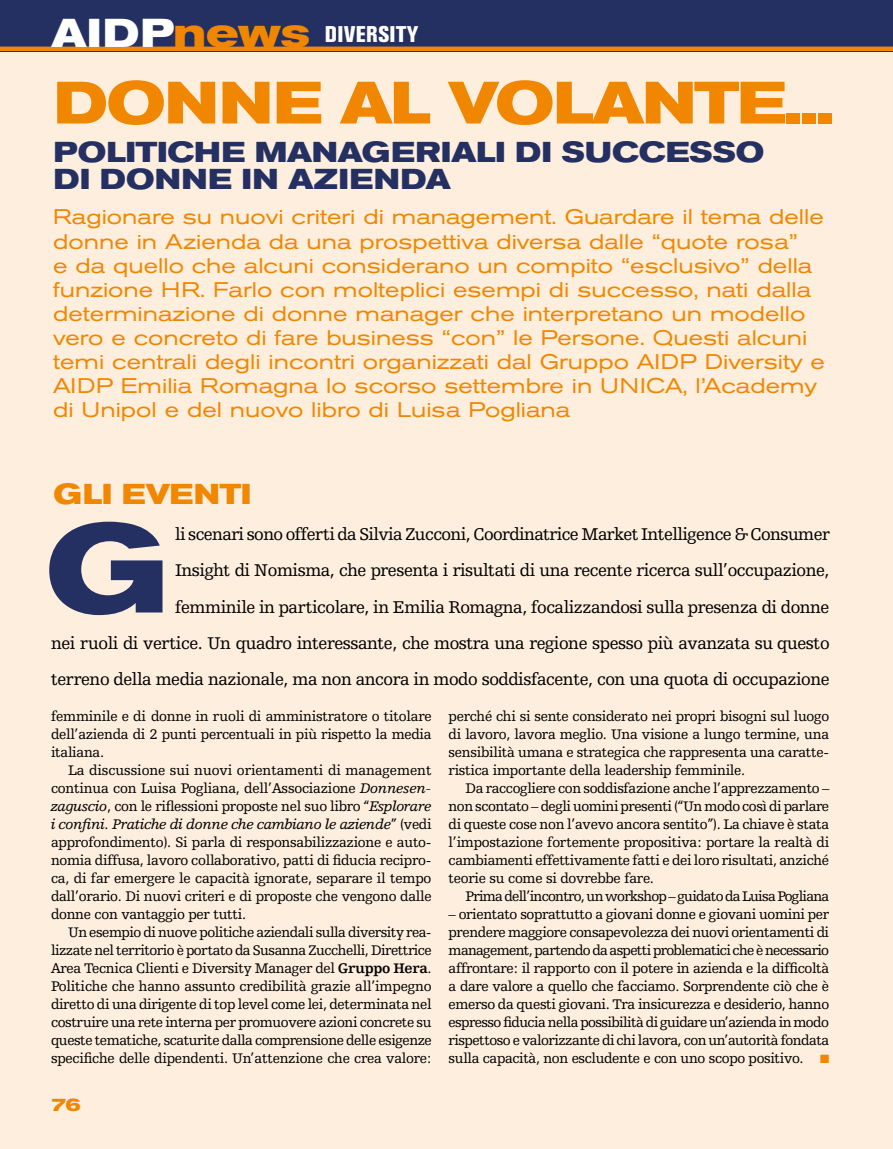
<style>
.page{position:relative;width:893px;height:1149px;background:#fff}
.page>*{position:absolute;margin:0;border:0;box-sizing:border-box;transform-origin:0 0}
.t1{font:700 expanded 123px "Akzidenz Grotesk BE";color:#242f62}
.t2{font:700 expanded 59.1px "Akzidenz Grotesk BE";letter-spacing:-.04em;color:#f18700}
.t3{font:700 expanded 28.5px/27px "Akzidenz Grotesk BE";color:#242f62}
.t4{font:700 expanded 28.5px "Akzidenz Grotesk BE";letter-spacing:-.02em;color:#f18700}
.t5{font:800 condensed 22.5px "Akzidenz Grotesk BE";letter-spacing:.02em;color:#fff}
.t6{font:expanded 21px/24px "Akzidenz Grotesk BE";color:#f18700}
.t7{font:18px/36px "Humanist Slabserif 712 BT";letter-spacing:-.025em;color:#000;text-align:right}
.t8{font:700 expanded 18px "Akzidenz Grotesk BE";color:#f18700}
.t9{font:14.7px/18px "Humanist Slabserif 712 BT";letter-spacing:-.02em;color:#000;text-align:justify}
.t10{font:14.7px "Humanist Slabserif 712 BT";letter-spacing:-.05em;color:#000}
.s1{font-weight:700;font-stretch:expanded;font-size:39.9px}
.s2{font-weight:700;font-stretch:expanded;font-size:39.9px;color:#f18700}
.s3{font-style:italic}
.s4{font-weight:700}
.s5{color:#f18700}
</style>
<div class="page">
<div style="left:0;top:0;width:893px;height:1148px;background:#feeede"></div>
<div style="left:0;top:0;width:893px;height:51px;background:#242f62"></div>
<hr style="left:0;top:47px;width:893px;height:4px;background:#f18700">
<h3 class="t5" style="left:51px;top:21px;width:369px"><span class="s1">AIDP</span><span class="s2">news</span> DIVERSITY</h3>
<h2 class="t2" style="left:54px;top:69px;width:783px">DONNE AL VOLANTE...</h2>
<h3 class="t3" style="left:54px;top:139px;width:712px">POLITICHE MANAGERIALI DI SUCCESSO<br>DI DONNE IN AZIENDA</h3>
<p class="t6" style="left:53px;top:205px;width:773px">Ragionare su nuovi criteri di management. Guardare il tema delle donne in Azienda da una prospettiva diversa dalle “quote rosa”<br>e da quello che alcuni considerano un compito “esclusivo” della funzione HR. Farlo con molteplici esempi di successo, nati dalla determinazione di donne manager che interpretano un modello vero e concreto di fare business “con” le Persone. Questi alcuni temi centrali degli incontri organizzati dal Gruppo AIDP Diversity e AIDP Emilia Romagna lo scorso settembre in UNICA, l’Academy di Unipol e del nuovo libro di Luisa Pogliana</p>
<h3 class="t4" style="left:54px;top:477px;width:199px">GLI EVENTI</h3>
<h1 class="t1" style="left:46px;top:498px;width:124px">G</h1>
<p class="t7" style="left:51px;top:516px;width:780px">li scenari sono offerti da Silvia Zucconi, Coordinatrice Market Intelligence &amp; Consumer<br>Insight di Nomisma, che presenta i risultati di una recente ricerca sull’occupazione,<br>femminile in particolare, in Emilia Romagna, focalizzandosi sulla presenza di donne<br>nei ruoli di vertice. Un quadro interessante, che mostra una regione spesso più avanzata su questo terreno della media nazionale, ma non ancora in modo soddisfacente, con una quota di occupazione</p>
<p class="t9" style="left:51px;top:706px;width:382px">femminile e di donne in ruoli di amministratore o titolare dell’azienda di 2 punti percentuali in più rispetto la media italiana.</p>
<p class="t9" style="left:51px;top:760px;width:382px;text-indent:17px">La discussione sui nuovi orientamenti di management continua con Luisa Pogliana, dell’Associazione <span class="s3">Donnesen&shy;zaguscio</span>, con le riflessioni proposte nel suo libro “<span class="s3">Esplorare i confini. Pratiche di donne che cambiano le aziende</span>” (vedi approfondimento). Si parla di responsabilizzazione e auto&shy;nomia diffusa, lavoro collaborativo, patti di fiducia recipro&shy;ca, di far emergere le capacità ignorate, separare il tempo dall’orario. Di nuovi criteri e di proposte che vengono dalle donne con vantaggio per tutti.</p>
<p class="t9" style="left:51px;top:922px;width:382px;text-indent:17px">Un esempio di nuove politiche aziendali sulla diversity rea&shy;lizzate nel territorio è portato da Susanna Zucchelli, Direttrice Area Tecnica Clienti e Diversity Manager del <span class="s4">Gruppo Hera</span>.<br>Politiche che hanno assunto credibilità grazie all’impegno diretto di una dirigente di top level come lei, determinata nel costruire una rete interna per promuovere azioni concrete su queste tematiche, scaturite dalla comprensione delle esigenze specifiche delle dipendenti. Un’attenzione che crea valore:</p>
<p class="t8" style="left:51px;top:1094px;width:32px">76</p>
<p class="t9" style="left:449px;top:706px;width:382px">perché chi si sente considerato nei propri bisogni sul luogo di lavoro, lavora meglio. Una visione a lungo termine, una sensibilità umana e strategica che rappresenta una caratte&shy;ristica importante della leadership femminile.</p>
<p class="t9" style="left:449px;top:778px;width:382px;text-indent:17px">Da raccogliere con soddisfazione anche l’apprezzamento – non scontato – degli uomini presenti (“Un modo così di parlare di queste cose non l’avevo ancora sentito”). La chiave è stata l’impostazione fortemente propositiva: portare la realtà di cambiamenti effettivamente fatti e dei loro risultati, anziché teorie su come si dovrebbe fare.</p>
<p class="t10" style="left:466px;top:886px;width:365px">Prima dell’incontro, un workshop – guidato da Luisa Pogliana</p>
<p class="t9" style="left:449px;top:904px;width:382px">– orientato soprattutto a giovani donne e giovani uomini per prendere maggiore consapevolezza dei nuovi orientamenti di management, partendo da aspetti problematici che è necessario affrontare: il rapporto con il potere in azienda e la difficoltà a dare valore a quello che facciamo. Sorprendente ciò che è emerso da questi giovani. Tra insicurezza e desiderio, hanno espresso fiducia nella possibilità di guidare un’azienda in modo rispettoso e valorizzante di chi lavora, con un’autorità fondata sulla capacità, non escludente e con uno scopo positivo. <span class="s5">■</span></p>
</div>
